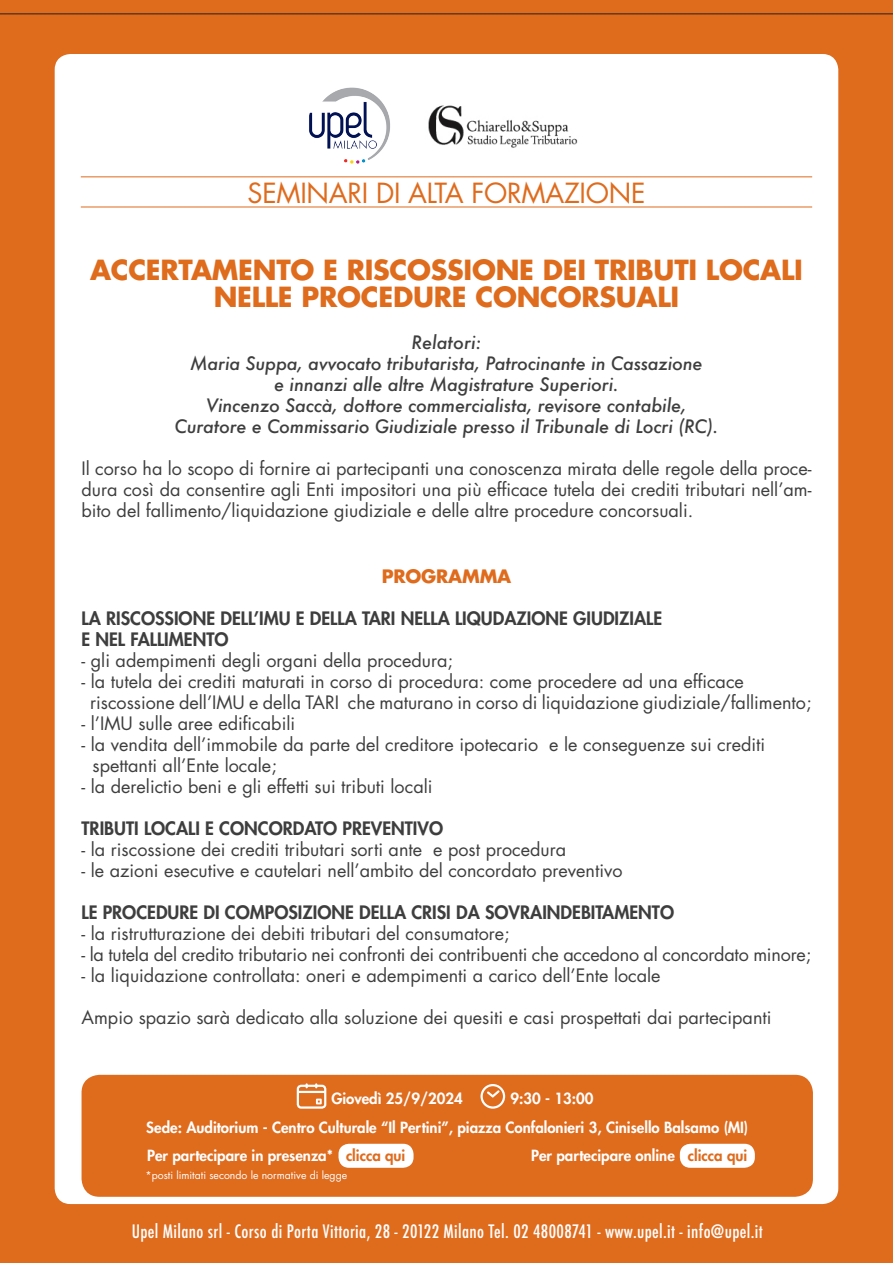
<style>
.page{position:relative;width:893px;height:1263px;background:#df6b1d}
.page>*{position:absolute;margin:0;border:0;box-sizing:border-box;transform-origin:0 0}
.t1{font:700 27px "Futura Std";letter-spacing:-.01em;color:#df6b1d}
.t2{font:27px "Futura Std";letter-spacing:-.01em;color:#df6b1d}
.t3{font:18px/21px "Futura Std";color:#3e3e3f;text-align:justify}
.t4{font:italic 500 18px "Futura";letter-spacing:-.01em;color:#3e3e3f}
.t5{font:800 18px "Futura Std";color:#3e3e3f}
.t6{font:500 condensed 18px "Futura";letter-spacing:.02em;color:#fff}
.t7{font:700 18px "Futura Std";letter-spacing:-.01em;color:#df6b1d}
.t8{font:800 15px "Futura Std";color:#fff}
.t9{font:10.5px "Futura Std";color:#fff}
.s1{color:#df6b1d}
</style>
<div class="page">
<hr style="left:0;top:14px;width:893px;height:1px;background:#231f20">
<div style="left:55px;top:54px;width:783px;height:1150px;background:#fff;border-radius:16px"></div>
<hr style="left:81px;top:176px;width:731px;height:1px;background:#df6b1d">
<hr style="left:81px;top:207px;width:731px;height:1px;background:#df6b1d">
<div style="left:82px;top:1075px;width:731px;height:122px;background:#df6b1d;border-radius:18px"></div>
<div style="left:480px;top:1084px;width:25px;height:25px;border:2px solid #fff;border-radius:50%"></div>
<svg style="left:485px;top:1088px;width:17px;height:10px"></svg>
<div style="left:297px;top:1085px;width:29px;height:24px;border:2px solid #fff;border-radius:3px"></div>
<hr style="left:299px;top:1091px;width:25px;height:2px;background:#fff">
<svg style="left:316px;top:1098px;width:6px;height:6px"></svg>
<img style="left:309px;top:87px;width:81px;height:77px">
<img style="left:428px;top:105px;width:150px;height:43px">
<div style="left:338px;top:1144px;width:76px;height:24px;background:#fff;border-radius:10px"></div>
<div style="left:680px;top:1144px;width:75px;height:24px;background:#fff;border-radius:10px"></div>
<p class="t2" style="left:247px;top:176px;width:399px">SEMINARI DI ALTA FORMAZIONE</p>
<p class="t1" style="left:90px;top:252px;width:714px">ACCERTAMENTO E RISCOSSIONE DEI TRIBUTI LOCALI</p>
<p class="t1" style="left:214px;top:279px;width:467px">NELLE PROCEDURE CONCORSUALI</p>
<p class="t4" style="left:412px;top:330px;width:71px">Relatori:</p>
<p class="t4" style="left:190px;top:351px;width:514px">Maria Suppa, avvocato tributarista, Patrocinante in Cassazione</p>
<p class="t4" style="left:274px;top:372px;width:346px">e innanzi alle altre Magistrature Superiori.</p>
<p class="t4" style="left:206px;top:393px;width:482px">Vincenzo Saccà, dottore commercialista, revisore contabile,</p>
<p class="t4" style="left:175px;top:414px;width:545px">Curatore e Commissario Giudiziale presso il Tribunale di Locri (RC).</p>
<p class="t3" style="left:82px;top:458px;width:731px">Il corso ha lo scopo di fornire ai partecipanti una conoscenza mirata delle regole della proce&shy;dura così da consentire agli Enti impositori una più efficace tutela dei crediti tributari nell’am&shy;bito del fallimento/liquidazione giudiziale e delle altre procedure concorsuali.</p>
<p class="t7" style="left:382px;top:564px;width:131px">PROGRAMMA</p>
<p class="t5" style="left:82px;top:607px;width:582px">LA RISCOSSIONE DELL’IMU E DELLA TARI NELLA LIQUDAZIONE GIUDIZIALE</p>
<p class="t5" style="left:82px;top:628px;width:149px">E NEL FALLIMENTO</p>
<p class="t3" style="left:82px;top:650px;width:373px">- gli adempimenti degli organi della procedura;</p>
<p class="t3" style="left:82px;top:671px;width:664px">- la tutela dei crediti maturati in corso di procedura: come procedere ad una efficace</p>
<p class="t3" style="left:90px;top:692px;width:723px">riscossione dell’IMU e della TARI che maturano in corso di liquidazione giudiziale/fallimento;</p>
<p class="t3" style="left:82px;top:713px;width:215px">- l’IMU sulle aree edificabili</p>
<p class="t3" style="left:82px;top:734px;width:685px">- la vendita dell’immobile da parte del creditore ipotecario e le conseguenze sui crediti</p>
<p class="t3" style="left:93px;top:755px;width:186px">spettanti all’Ente locale;</p>
<p class="t3" style="left:82px;top:776px;width:352px">- la derelictio beni e gli effetti sui tributi locali</p>
<p class="t5" style="left:82px;top:817px;width:363px">TRIBUTI LOCALI E CONCORDATO PREVENTIVO</p>
<p class="t3" style="left:82px;top:839px;width:486px">- la riscossione dei crediti tributari sorti ante e post procedura</p>
<p class="t3" style="left:82px;top:860px;width:542px">- le azioni esecutive e cautelari nell’ambito del concordato preventivo</p>
<p class="t5" style="left:82px;top:901px;width:594px">LE PROCEDURE DI COMPOSIZIONE DELLA CRISI DA SOVRAINDEBITAMENTO</p>
<p class="t3" style="left:82px;top:923px;width:430px">- la ristrutturazione dei debiti tributari del consumatore;</p>
<p class="t3" style="left:82px;top:944px;width:731px">- la tutela del credito tributario nei confronti dei contribuenti che accedono al concordato minore;</p>
<p class="t3" style="left:82px;top:965px;width:581px">- la liquidazione controllata: oneri e adempimenti a carico dell’Ente locale</p>
<p class="t3" style="left:82px;top:1007px;width:691px">Ampio spazio sarà dedicato alla soluzione dei quesiti e casi prospettati dai partecipanti</p>
<p class="t8" style="left:331px;top:1089px;width:133px">Giovedì 25/9/2024</p>
<p class="t8" style="left:510px;top:1089px;width:84px">9:30 - 13:00</p>
<p class="t8" style="left:146px;top:1117px;width:603px">Sede: Auditorium - Centro Culturale “Il Pertini”, piazza Confalonieri 3, Cinisello Balsamo (MI)</p>
<p class="t8" style="left:147px;top:1146px;width:260px">Per partecipare in presenza* <span class="s1">clicca qui</span></p>
<p class="t8" style="left:531px;top:1146px;width:218px">Per partecipare online <span class="s1">clicca qui</span></p>
<p class="t9" style="left:145px;top:1168px;width:203px">*posti limitati secondo le normative di legge</p>
<p class="t6" style="left:132px;top:1220px;width:633px">Upel Milano srl - Corso di Porta Vittoria, 28 - 20122 Milano Tel. 02 48008741 - www.upel.it - info@upel.it</p>
</div>
